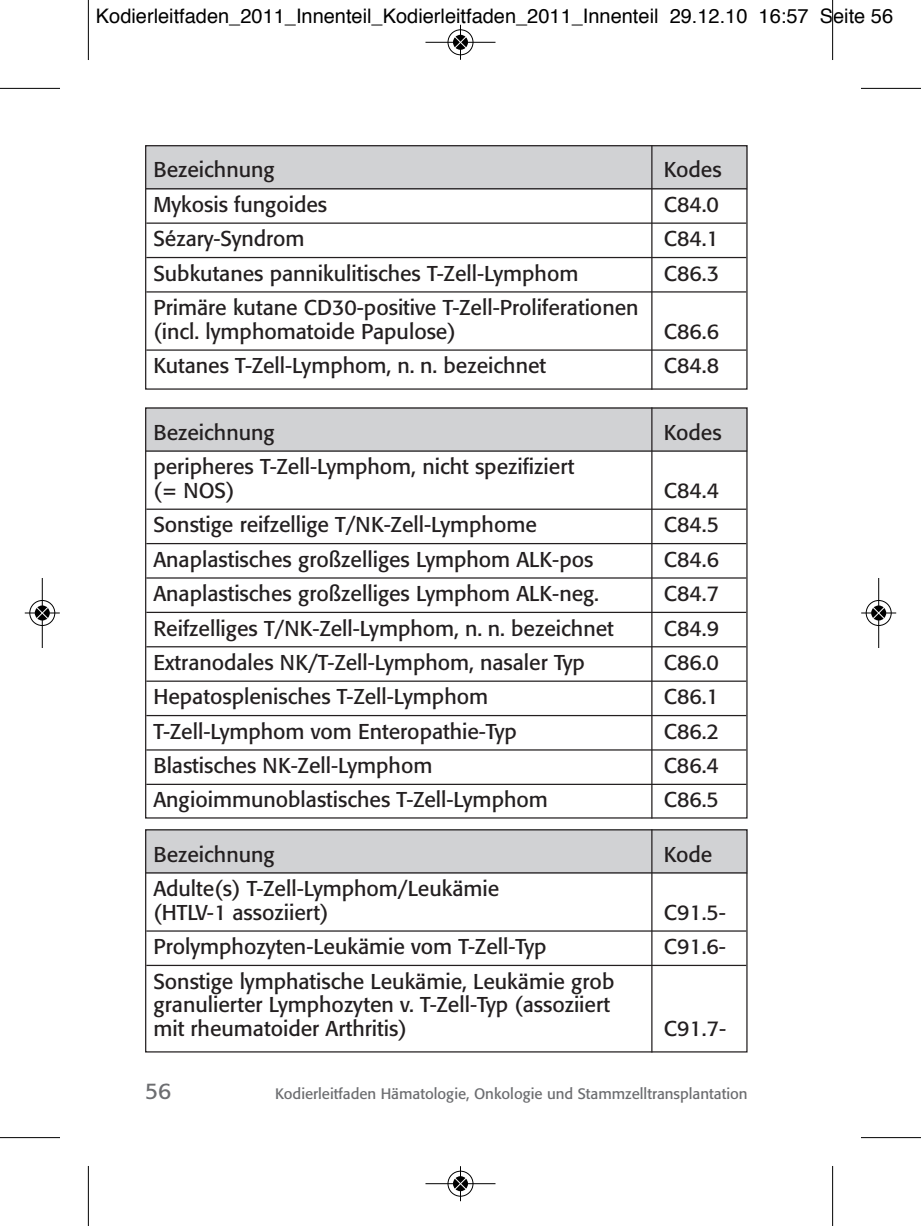
<style>
.page{position:relative;width:921px;height:1226px;background:#fff}
.page>*{position:absolute;margin:0;border:0;box-sizing:border-box;transform-origin:0 0}
.t1{font:22.5px "Formata";color:#6c6d70}
.t2{font:21.25px/23.8px "Formata";color:#231f20}
.t3{font:20px "Helvetica";color:#000}
.t4{font:15px "Formata";color:#6c6d70}
</style>
<div class="page">
<svg style="left:145px;top:829px;width:603px;height:224px"></svg>
<hr style="left:146px;top:930px;width:600px;height:1px;background:#231f20">
<hr style="left:146px;top:964px;width:600px;height:2px;background:#231f20">
<hr style="left:651px;top:829px;width:1px;height:223px;background:#231f20">
<svg style="left:145px;top:145px;width:603px;height:245px"></svg>
<hr style="left:146px;top:222px;width:600px;height:2px;background:#231f20">
<hr style="left:146px;top:257px;width:600px;height:1px;background:#231f20">
<hr style="left:146px;top:291px;width:600px;height:1px;background:#231f20">
<hr style="left:146px;top:349px;width:600px;height:2px;background:#231f20">
<hr style="left:651px;top:145px;width:1px;height:245px;background:#231f20">
<svg style="left:145px;top:407px;width:603px;height:412px"></svg>
<hr style="left:146px;top:508px;width:600px;height:2px;background:#231f20">
<hr style="left:146px;top:543px;width:600px;height:1px;background:#231f20">
<hr style="left:146px;top:577px;width:600px;height:1px;background:#231f20">
<hr style="left:146px;top:612px;width:600px;height:1px;background:#231f20">
<hr style="left:146px;top:646px;width:600px;height:1px;background:#231f20">
<hr style="left:146px;top:680px;width:600px;height:2px;background:#231f20">
<hr style="left:146px;top:715px;width:600px;height:1px;background:#231f20">
<hr style="left:146px;top:749px;width:600px;height:1px;background:#231f20">
<hr style="left:146px;top:783px;width:600px;height:2px;background:#231f20">
<hr style="left:651px;top:407px;width:1px;height:411px;background:#231f20">
<hr style="left:88px;top:0;width:1px;height:60px;background:#000">
<hr style="left:0;top:88px;width:60px;height:1px;background:#000">
<hr style="left:832px;top:0;width:1px;height:60px;background:#000">
<hr style="left:861px;top:88px;width:60px;height:1px;background:#000">
<hr style="left:88px;top:1166px;width:1px;height:60px;background:#000">
<hr style="left:0;top:1137px;width:60px;height:1px;background:#000">
<hr style="left:832px;top:1166px;width:1px;height:60px;background:#000">
<hr style="left:861px;top:1137px;width:60px;height:1px;background:#000">
<div style="left:447px;top:29px;width:27px;height:27px;border:2px solid #fff;border-radius:50%"></div>
<hr style="left:425px;top:42px;width:70px;height:1px;background:#000">
<hr style="left:460px;top:25px;width:1px;height:35px;background:#000">
<div style="left:448px;top:29px;width:25px;height:26px;border:1px solid #000;border-radius:50%"></div>
<svg style="left:453px;top:35px;width:15px;height:15px"></svg>
<svg style="left:454px;top:36px;width:13px;height:13px"></svg>
<div style="left:447px;top:1170px;width:27px;height:27px;border:2px solid #fff;border-radius:50%"></div>
<hr style="left:425px;top:1183px;width:70px;height:1px;background:#000">
<hr style="left:460px;top:1166px;width:1px;height:35px;background:#000">
<div style="left:448px;top:1170px;width:25px;height:26px;border:1px solid #000;border-radius:50%"></div>
<svg style="left:453px;top:1176px;width:15px;height:15px"></svg>
<svg style="left:454px;top:1177px;width:13px;height:13px"></svg>
<div style="left:29px;top:599px;width:27px;height:27px;border:2px solid #fff;border-radius:50%"></div>
<svg style="left:34px;top:605px;width:16px;height:16px"></svg>
<hr style="left:42px;top:578px;width:1px;height:70px;background:#000">
<hr style="left:25px;top:612px;width:35px;height:1px;background:#000">
<div style="left:29px;top:600px;width:26px;height:26px;border:1px solid #000;border-radius:50%"></div>
<svg style="left:35px;top:605px;width:15px;height:15px"></svg>
<svg style="left:36px;top:606px;width:13px;height:13px"></svg>
<div style="left:865px;top:599px;width:27px;height:27px;border:2px solid #fff;border-radius:50%"></div>
<svg style="left:871px;top:605px;width:16px;height:16px"></svg>
<hr style="left:878px;top:578px;width:1px;height:70px;background:#000">
<hr style="left:861px;top:612px;width:35px;height:1px;background:#000">
<div style="left:866px;top:600px;width:25px;height:26px;border:1px solid #000;border-radius:50%"></div>
<svg style="left:871px;top:605px;width:15px;height:15px"></svg>
<svg style="left:872px;top:606px;width:13px;height:13px"></svg>
<p class="t3" style="left:96px;top:7px;width:799px">Kodierleitfaden_2011_Innenteil_Kodierleitfaden_2011_Innenteil 29.12.10 16:57 Seite 56</p>
<p class="t2" style="left:153px;top:160px;width:123px">Bezeichnung</p>
<p class="t2" style="left:664px;top:160px;width:59px">Kodes</p>
<p class="t2" style="left:153px;top:194px;width:175px">Mykosis fungoides</p>
<p class="t2" style="left:664px;top:194px;width:57px">C84.0</p>
<p class="t2" style="left:153px;top:228px;width:153px">Sézary-Syndrom</p>
<p class="t2" style="left:664px;top:228px;width:57px">C84.1</p>
<p class="t2" style="left:153px;top:263px;width:426px">Subkutanes pannikulitisches T-Zell-Lymphom</p>
<p class="t2" style="left:664px;top:263px;width:57px">C86.3</p>
<p class="t2" style="left:153px;top:297px;width:487px">Primäre kutane CD30-positive T-Zell-Proliferationen (incl. lymphomatoide Papulose)</p>
<p class="t2" style="left:664px;top:321px;width:57px">C86.6</p>
<p class="t2" style="left:153px;top:355px;width:394px">Kutanes T-Zell-Lymphom, n. n. bezeichnet</p>
<p class="t2" style="left:664px;top:355px;width:57px">C84.8</p>
<p class="t2" style="left:153px;top:422px;width:123px">Bezeichnung</p>
<p class="t2" style="left:664px;top:422px;width:59px">Kodes</p>
<p class="t2" style="left:153px;top:456px;width:423px">peripheres T-Zell-Lymphom, nicht spezifiziert (= NOS)</p>
<p class="t2" style="left:664px;top:480px;width:57px">C84.4</p>
<p class="t2" style="left:153px;top:514px;width:385px">Sonstige reifzellige T/NK-Zell-Lymphome</p>
<p class="t2" style="left:664px;top:514px;width:57px">C84.5</p>
<p class="t2" style="left:153px;top:549px;width:441px">Anaplastisches großzelliges Lymphom ALK-pos</p>
<p class="t2" style="left:664px;top:549px;width:57px">C84.6</p>
<p class="t2" style="left:153px;top:583px;width:447px">Anaplastisches großzelliges Lymphom ALK-neg.</p>
<p class="t2" style="left:664px;top:583px;width:57px">C84.7</p>
<p class="t2" style="left:153px;top:618px;width:462px">Reifzelliges T/NK-Zell-Lymphom, n. n. bezeichnet</p>
<p class="t2" style="left:664px;top:618px;width:57px">C84.9</p>
<p class="t2" style="left:153px;top:652px;width:433px">Extranodales NK/T-Zell-Lymphom, nasaler Typ</p>
<p class="t2" style="left:664px;top:652px;width:57px">C86.0</p>
<p class="t2" style="left:153px;top:686px;width:336px">Hepatosplenisches T-Zell-Lymphom</p>
<p class="t2" style="left:664px;top:686px;width:57px">C86.1</p>
<p class="t2" style="left:153px;top:721px;width:365px">T-Zell-Lymphom vom Enteropathie-Typ</p>
<p class="t2" style="left:664px;top:721px;width:57px">C86.2</p>
<p class="t2" style="left:153px;top:755px;width:280px">Blastisches NK-Zell-Lymphom</p>
<p class="t2" style="left:664px;top:755px;width:57px">C86.4</p>
<p class="t2" style="left:153px;top:789px;width:396px">Angioimmunoblastisches T-Zell-Lymphom</p>
<p class="t2" style="left:664px;top:789px;width:57px">C86.5</p>
<p class="t2" style="left:153px;top:844px;width:123px">Bezeichnung</p>
<p class="t2" style="left:664px;top:844px;width:50px">Kode</p>
<p class="t2" style="left:153px;top:878px;width:347px">Adulte(s) T-Zell-Lymphom/Leukämie (HTLV-1 assoziiert)</p>
<p class="t2" style="left:664px;top:902px;width:64px">C91.5-</p>
<p class="t2" style="left:153px;top:936px;width:395px">Prolymphozyten-Leukämie vom T-Zell-Typ</p>
<p class="t2" style="left:664px;top:936px;width:64px">C91.6-</p>
<p class="t2" style="left:153px;top:970px;width:462px">Sonstige lymphatische Leukämie, Leukämie grob granulierter Lymphozyten v. T-Zell-Typ (assoziiert mit rheumatoider Arthritis)</p>
<p class="t2" style="left:664px;top:1018px;width:64px">C91.7-</p>
<p class="t1" style="left:145px;top:1080px;width:28px">56</p>
<p class="t4" style="left:275px;top:1086px;width:474px">Kodierleitfaden Hämatologie, Onkologie und Stammzelltransplantation</p>
</div>
